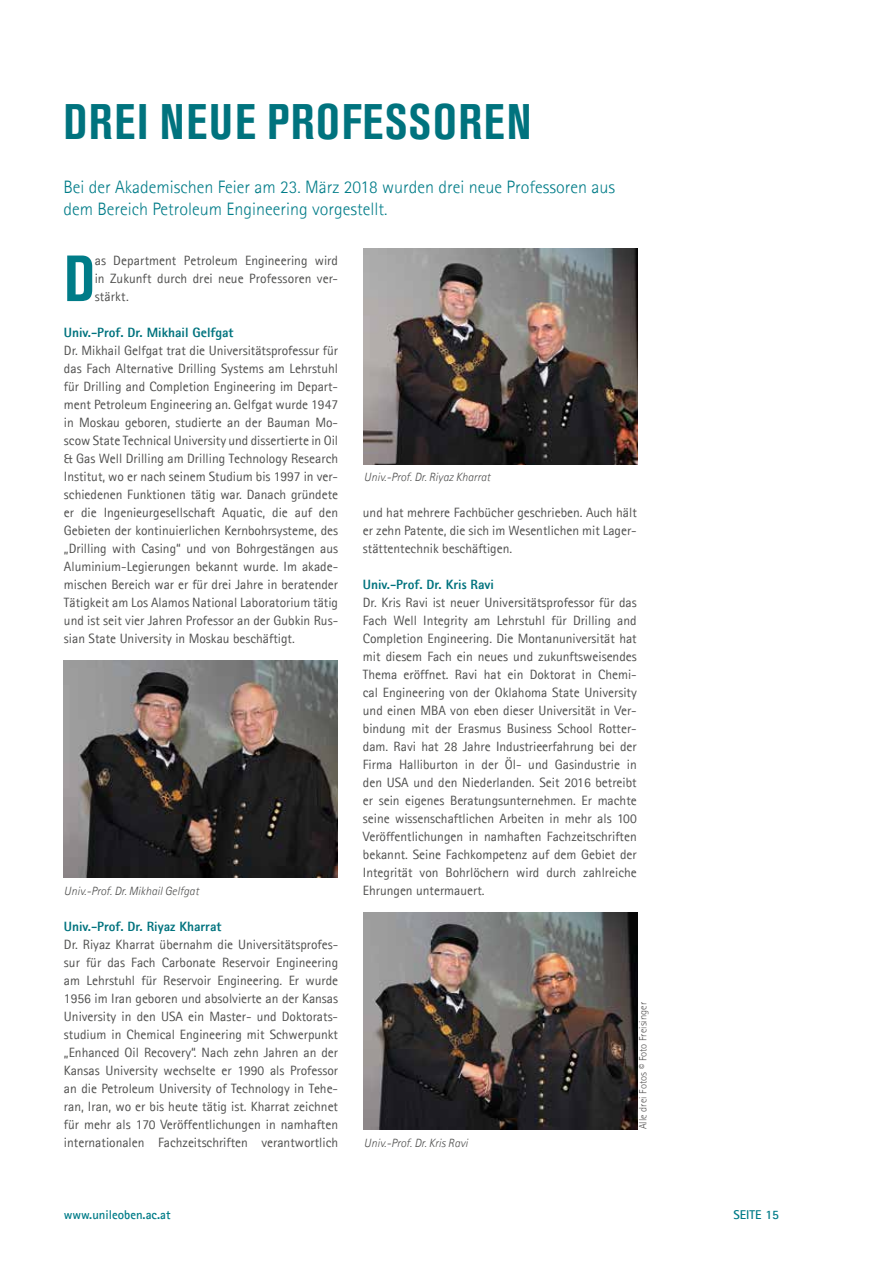
<style>
.page{position:relative;width:893px;height:1263px;background:#fff}
.page>*{position:absolute;margin:0;border:0;box-sizing:border-box;transform-origin:0 0}
.t1{font:700 condensed 64.5px "Akzidenz Grotesk BE";color:#007c88}
.t2{font:700 condensed 49.5px "Akzidenz Grotesk BE";letter-spacing:.035em;color:#00737e}
.t3{font:300 18px/21.6px "Agfa Rotis Sans Serif";color:#007c88}
.t4{font:13.5px/18px "Agfa Rotis Sans Serif";color:#50504f;text-align:justify}
.t5{font:800 13.5px "Agfa Rotis Sans Serif";color:#00737e}
.t6{font:700 12.75px "Agfa Rotis Sans Serif";color:#007c88}
.t7{font:italic 300 12px "Agfa Rotis Sans Serif";color:#50504f}
.t8{font:300 10.5px "Agfa Rotis Sans Serif";color:#555454}
</style>
<div class="page">
<img style="left:63px;top:661px;width:274px;height:216px">
<img style="left:364px;top:913px;width:273px;height:216px">
<img style="left:364px;top:248px;width:273px;height:217px">
<h2 class="t2" style="left:63px;top:94px;width:470px">DREI NEUE PROFESSOREN</h2>
<h3 class="t3" style="left:63px;top:176px;width:553px">Bei der Akademischen Feier am 23. März 2018 wurden drei neue Professoren aus dem Bereich Petroleum Engineering vorgestellt.</h3>
<h1 class="t1" style="left:64px;top:242px;width:32px">D</h1>
<p class="t4" style="left:95px;top:251px;width:245px">as Department Petroleum Engineering wird in Zukunft durch drei neue Professoren ver&shy;stärkt.</p>
<p class="t5" style="left:64px;top:324px;width:171px">Univ.-Prof. Dr. Mikhail Gelfgat</p>
<p class="t4" style="left:64px;top:341px;width:276px">Dr. Mikhail Gelfgat trat die Universitätsprofessur für das Fach Alternative Drilling Systems am Lehrstuhl für Drilling and Completion Engineering im Depart&shy;ment Petroleum Engineering an. Gelfgat wurde 1947 in Moskau geboren, studierte an der Bauman Mo&shy;scow State Technical University und dissertierte in Oil &amp; Gas Well Drilling am Drilling Technology Research Institut, wo er nach seinem Studium bis 1997 in ver&shy;schiedenen Funktionen tätig war. Danach gründete er die Ingenieurgesellschaft Aquatic, die auf den Gebieten der kontinuierlichen Kernbohrsysteme, des „Drilling with Casing“ und von Bohrgestängen aus Aluminium-Legierungen bekannt wurde. Im akade&shy;mischen Bereich war er für drei Jahre in beratender Tätigkeit am Los Alamos National Laboratorium tätig und ist seit vier Jahren Professor an der Gubkin Rus&shy;sian State University in Moskau beschäftigt.</p>
<p class="t7" style="left:364px;top:470px;width:128px">Univ.-Prof. Dr. Riyaz Kharrat</p>
<p class="t4" style="left:363px;top:503px;width:275px">und hat mehrere Fachbücher geschrieben. Auch hält er zehn Patente, die sich im Wesentlichen mit Lager&shy;stättentechnik beschäftigen.</p>
<p class="t5" style="left:363px;top:576px;width:133px">Univ.-Prof. Dr. Kris Ravi</p>
<p class="t4" style="left:363px;top:593px;width:275px">Dr. Kris Ravi ist neuer Universitätsprofessor für das Fach Well Integrity am Lehrstuhl für Drilling and Completion Engineering. Die Montanuniversität hat mit diesem Fach ein neues und zukunftsweisendes Thema eröffnet. Ravi hat ein Doktorat in Chemi&shy;cal Engineering von der Oklahoma State University und einen MBA von eben dieser Universität in Ver&shy;bindung mit der Erasmus Business School Rotter&shy;dam. Ravi hat 28 Jahre Industrieerfahrung bei der Firma Halliburton in der Öl- und Gasindustrie in den USA und den Niederlanden. Seit 2016 betreibt er sein eigenes Beratungsunternehmen. Er machte seine wissenschaftlichen Arbeiten in mehr als 100<br>Veröffentlichungen in namhaften Fachzeitschriften bekannt. Seine Fachkompetenz auf dem Gebiet der Integrität von Bohrlöchern wird durch zahlreiche</p>
<p class="t7" style="left:64px;top:884px;width:136px">Univ.-Prof. Dr. Mikhail Gelfgat</p>
<p class="t4" style="left:363px;top:881px;width:123px">Ehrungen untermauert.</p>
<p class="t5" style="left:64px;top:918px;width:159px">Univ.-Prof. Dr. Riyaz Kharrat</p>
<p class="t4" style="left:64px;top:935px;width:276px">Dr. Riyaz Kharrat übernahm die Universitätsprofes&shy;sur für das Fach Carbonate Reservoir Engineering am Lehrstuhl für Reservoir Engineering. Er wurde 1956 im Iran geboren und absolvierte an der Kansas University in den USA ein Master- und Doktorats&shy;studium in Chemical Engineering mit Schwerpunkt „Enhanced Oil Recovery“. Nach zehn Jahren an der Kansas University wechselte er 1990 als Professor an die Petroleum University of Technology in Tehe&shy;ran, Iran, wo er bis heute tätig ist. Kharrat zeichnet für mehr als 170 Veröffentlichungen in namhaften internationalen Fachzeitschriften verantwortlich</p>
<p class="t7" style="left:364px;top:1136px;width:105px">Univ.-Prof. Dr. Kris Ravi</p>
<p class="t8" style="left:637px;top:1129px;width:129px;rotate:-90deg">Alle drei Fotos © Foto Freisinger</p>
<p class="t6" style="left:64px;top:1207px;width:108px">www.unileoben.ac.at</p>
<p class="t6" style="left:733px;top:1207px;width:47px">SEITE 15</p>
</div>
